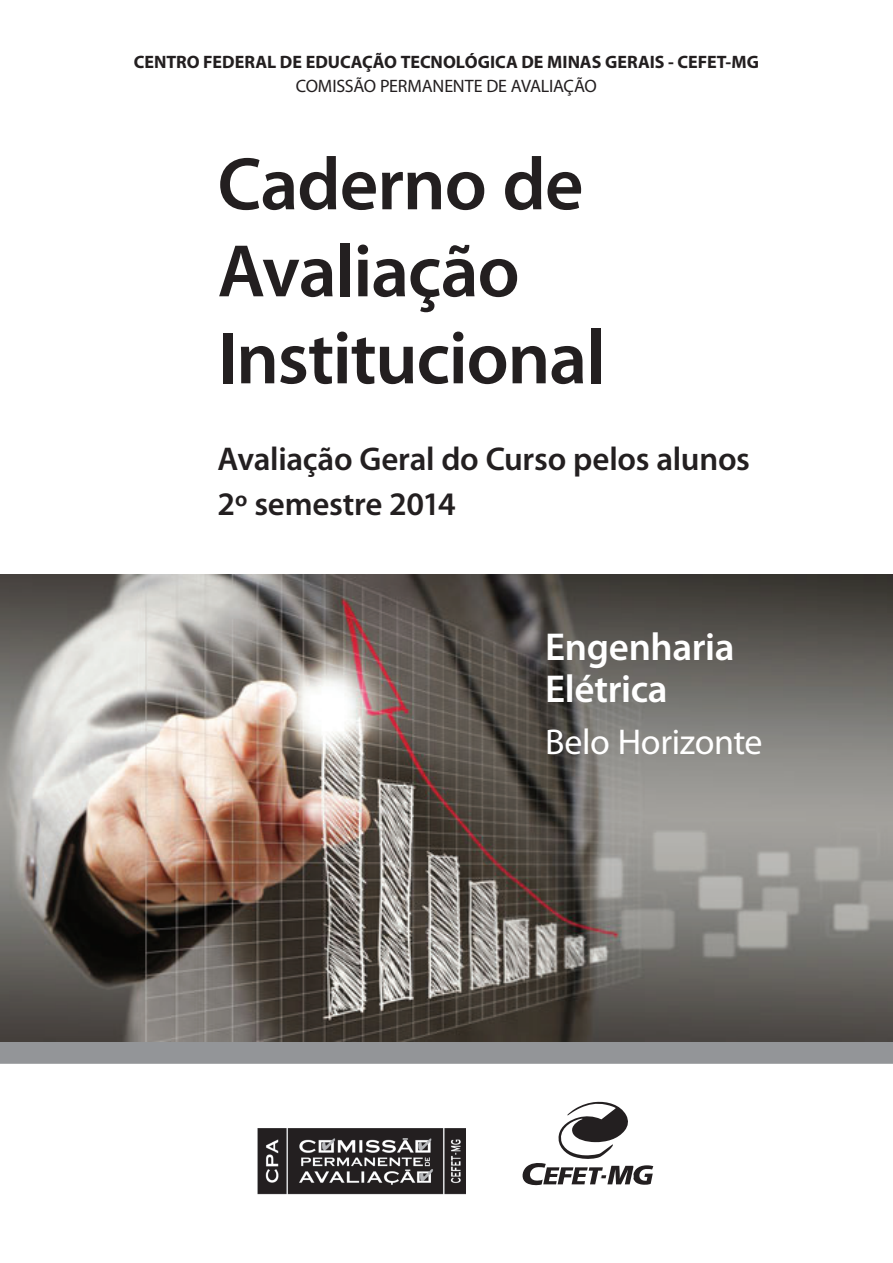
<style>
.page{position:relative;width:893px;height:1263px;background:#fff}
.page>*{position:absolute;margin:0;border:0;box-sizing:border-box;transform-origin:0 0}
.t1{font:600 75px/87px "Myriad Pro";letter-spacing:-.015em;color:#231f20}
.t2{font:600 39px/42px "Myriad Pro";letter-spacing:-.01em;color:#fff}
.t3{font:36px "Myriad Pro";letter-spacing:-.01em;color:#fff}
.t4{font:600 33px/45px "Myriad Pro";letter-spacing:-.01em;color:#231f20}
.t5{font:700 18px "Myriad Pro";color:#231f20}
.t6{font:18px "Myriad Pro";letter-spacing:-.015em;color:#231f20}
.s1{font-size:78px}
</style>
<div class="page">
<svg style="left:522px;top:1101px;width:131px;height:84px"></svg>
<img style="left:257px;top:1128px;width:209px;height:66px">
<div style="left:0;top:1041px;width:893px;height:23px;background:#939598"></div>
<img style="left:0;top:574px;width:893px;height:467px">
<p class="t5" style="left:134px;top:50px;width:626px">CENTRO FEDERAL DE EDUCAÇÃO TECNOLÓGICA DE MINAS GERAIS - CEFET-MG</p>
<p class="t6" style="left:296px;top:74px;width:302px">COMISSÃO PERMANENTE DE AVALIAÇÃO</p>
<h1 class="t1" style="left:218px;top:139px;width:390px">Caderno de<br>Avaliação<br>Instituciona<span class="s1">l</span></h1>
<h3 class="t4" style="left:218px;top:436px;width:534px">Avaliação Geral do Curso pelos alunos<br>2º semestre 2014</h3>
<h2 class="t2" style="left:545px;top:625px;width:191px">Engenharia<br>Elétrica</h2>
<h3 class="t3" style="left:545px;top:720px;width:219px">Belo Horizonte</h3>
</div>
